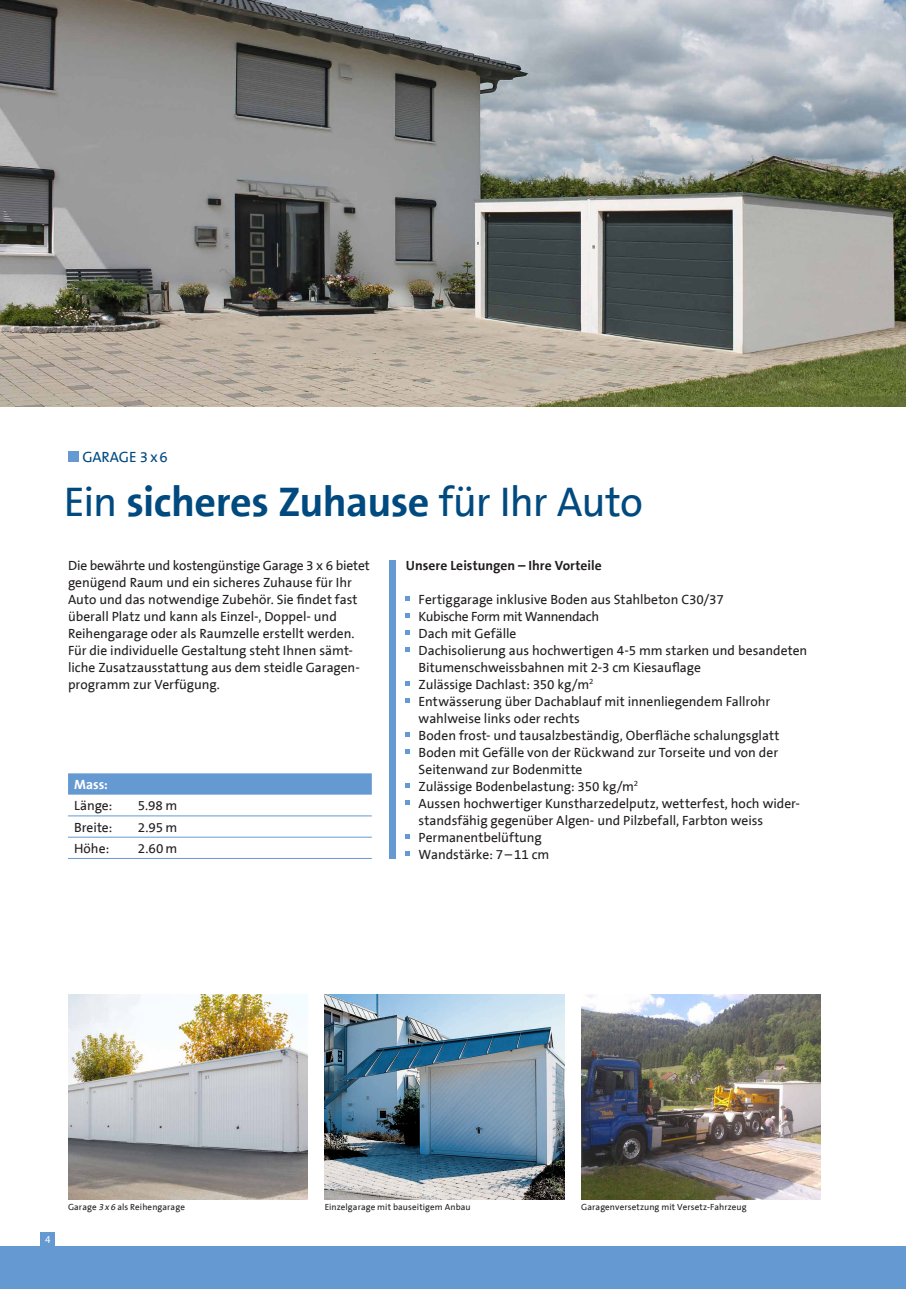
<style>
.page{position:relative;width:906px;height:1289px;background:#fff}
.page>*{position:absolute;margin:0;border:0;box-sizing:border-box;transform-origin:0 0}
.t1{font:700 42px "The Sans B7";letter-spacing:-.01em;color:#004a7f}
.t2{font:15px "The Sans B5";letter-spacing:-.005em;color:#004a7f}
.t3{font:13.5px/17px "The Sans B5";letter-spacing:-.005em;color:#231f20}
.t4{font:700 13.5px "The Sans B7";letter-spacing:.005em;color:#231f20}
.t5{font:13.5px "The Sans B5";letter-spacing:-.025em;color:#231f20}
.t6{font:700 13.5px "The Sans";color:#fff}
.t7{font:10.5px "Myriad Pro";color:#fff}
.t8{font:9px "The Sans B5";letter-spacing:.01em;color:#231f20}
.s1{font-family:"The Sans B5";font-weight:400}
.s2{font-style:italic}
</style>
<div class="page">
<div style="left:40px;top:1231px;width:15px;height:15px;background:#6599d1"></div>
<div style="left:68px;top:451px;width:10px;height:10px;background:#6599d1"></div>
<img style="left:325px;top:994px;width:239px;height:205px">
<img style="left:68px;top:994px;width:240px;height:205px">
<img style="left:0;top:0;width:906px;height:406px">
<div style="left:0;top:1246px;width:906px;height:30px;background:#6599d1"></div>
<svg style="left:406px;top:596px;width:4px;height:4px"></svg>
<svg style="left:406px;top:613px;width:4px;height:4px"></svg>
<svg style="left:406px;top:630px;width:4px;height:4px"></svg>
<svg style="left:406px;top:647px;width:4px;height:4px"></svg>
<svg style="left:406px;top:681px;width:4px;height:4px"></svg>
<svg style="left:406px;top:698px;width:4px;height:4px"></svg>
<svg style="left:406px;top:732px;width:4px;height:4px"></svg>
<svg style="left:406px;top:749px;width:4px;height:4px"></svg>
<svg style="left:406px;top:783px;width:4px;height:4px"></svg>
<svg style="left:406px;top:800px;width:4px;height:4px"></svg>
<svg style="left:406px;top:834px;width:4px;height:4px"></svg>
<svg style="left:406px;top:851px;width:4px;height:4px"></svg>
<div style="left:389px;top:560px;width:6px;height:298px;background:#6599d1"></div>
<img style="left:581px;top:994px;width:240px;height:205px">
<div style="left:68px;top:773px;width:304px;height:21px;background:#6599d1"></div>
<hr style="left:68px;top:815px;width:64px;height:1px;background:#6599d1">
<hr style="left:132px;top:815px;width:240px;height:1px;background:#6599d1">
<hr style="left:68px;top:836px;width:64px;height:1px;background:#6599d1">
<hr style="left:132px;top:836px;width:240px;height:1px;background:#6599d1">
<hr style="left:68px;top:858px;width:64px;height:1px;background:#6599d1">
<hr style="left:132px;top:858px;width:240px;height:1px;background:#6599d1">
<div style="left:0;top:1269px;width:906px;height:19px;background:#6599d1"></div>
<p class="t2" style="left:82px;top:447px;width:87px">GARAGE 3x6</p>
<h1 class="t1" style="left:64px;top:474px;width:580px"><span class="s1">Ein</span> sicheres Zuhause <span class="s1">für Ihr Auto</span></h1>
<p class="t3" style="left:68px;top:556px;width:303px">Die bewährte und kostengünstige Garage 3 x 6 bietet genügend Raum und ein sicheres Zuhause für Ihr Auto und das notwendige Zubehör. Sie findet fast überall Platz und kann als Einzel-, Doppel- und Reihengarage oder als Raumzelle erstellt werden.<br>Für die individuelle Gestaltung steht Ihnen sämt&shy;liche Zusatzausstattung aus dem steidle Garagen&shy;programm zur Verfügung.</p>
<p class="t6" style="left:74px;top:773px;width:35px">Mass:</p>
<p class="t3" style="left:74px;top:797px;width:40px">Länge:</p>
<p class="t3" style="left:138px;top:797px;width:41px">5.98 m</p>
<p class="t3" style="left:74px;top:818px;width:40px">Breite:</p>
<p class="t3" style="left:138px;top:818px;width:41px">2.95 m</p>
<p class="t3" style="left:74px;top:839px;width:37px">Höhe:</p>
<p class="t3" style="left:138px;top:839px;width:41px">2.60 m</p>
<p class="t4" style="left:406px;top:556px;width:197px">Unsere Leistungen – Ihre Vorteile</p>
<p class="t3" style="left:418px;top:590px;width:307px">Fertiggarage inklusive Boden aus Stahlbeton C30/37</p>
<p class="t5" style="left:413px;top:607px;width:188px">Kubische Form mit Wannendach</p>
<p class="t3" style="left:418px;top:624px;width:99px">Dach mit Gefälle</p>
<p class="t3" style="left:418px;top:641px;width:390px">Dachisolierung aus hochwertigen 4-5 mm starken und besandeten</p>
<p class="t3" style="left:418px;top:658px;width:284px">Bitumenschweissbahnen mit 2-3 cm Kiesauflage</p>
<p class="t3" style="left:418px;top:675px;width:176px">Zulässige Dachlast: 350 kg/m<sup>2</sup></p>
<p class="t3" style="left:418px;top:692px;width:353px">Entwässerung über Dachablauf mit innenliegendem Fallrohr</p>
<p class="t3" style="left:418px;top:709px;width:163px">wahlweise links oder rechts</p>
<p class="t3" style="left:418px;top:726px;width:362px">Boden frost- und tausalzbeständig, Oberfläche schalungsglatt</p>
<p class="t3" style="left:418px;top:743px;width:361px">Boden mit Gefälle von der Rückwand zur Torseite und von der</p>
<p class="t3" style="left:418px;top:760px;width:165px">Seitenwand zur Bodenmitte</p>
<p class="t3" style="left:418px;top:777px;width:221px">Zulässige Bodenbelastung: 350 kg/m<sup>2</sup></p>
<p class="t3" style="left:418px;top:794px;width:383px">Aussen hochwertiger Kunstharzedelputz, wetterfest, hoch wider-</p>
<p class="t3" style="left:418px;top:811px;width:346px">standsfähig gegenüber Algen- und Pilzbefall, Farbton weiss</p>
<p class="t3" style="left:418px;top:828px;width:125px">Permanentbelüftung</p>
<p class="t3" style="left:418px;top:845px;width:132px">Wandstärke: 7–11 cm</p>
<p class="t7" style="left:45px;top:1232px;width:7px">4</p>
<p class="t8" style="left:68px;top:1201px;width:118px">Garage <span class="s2">3x6</span> als Reihengarage</p>
<p class="t8" style="left:325px;top:1201px;width:147px">Einzelgarage mit bauseitigem Anbau</p>
<p class="t8" style="left:581px;top:1201px;width:167px">Garagenversetzung mit Versetz-Fahrzeug</p>
</div>
